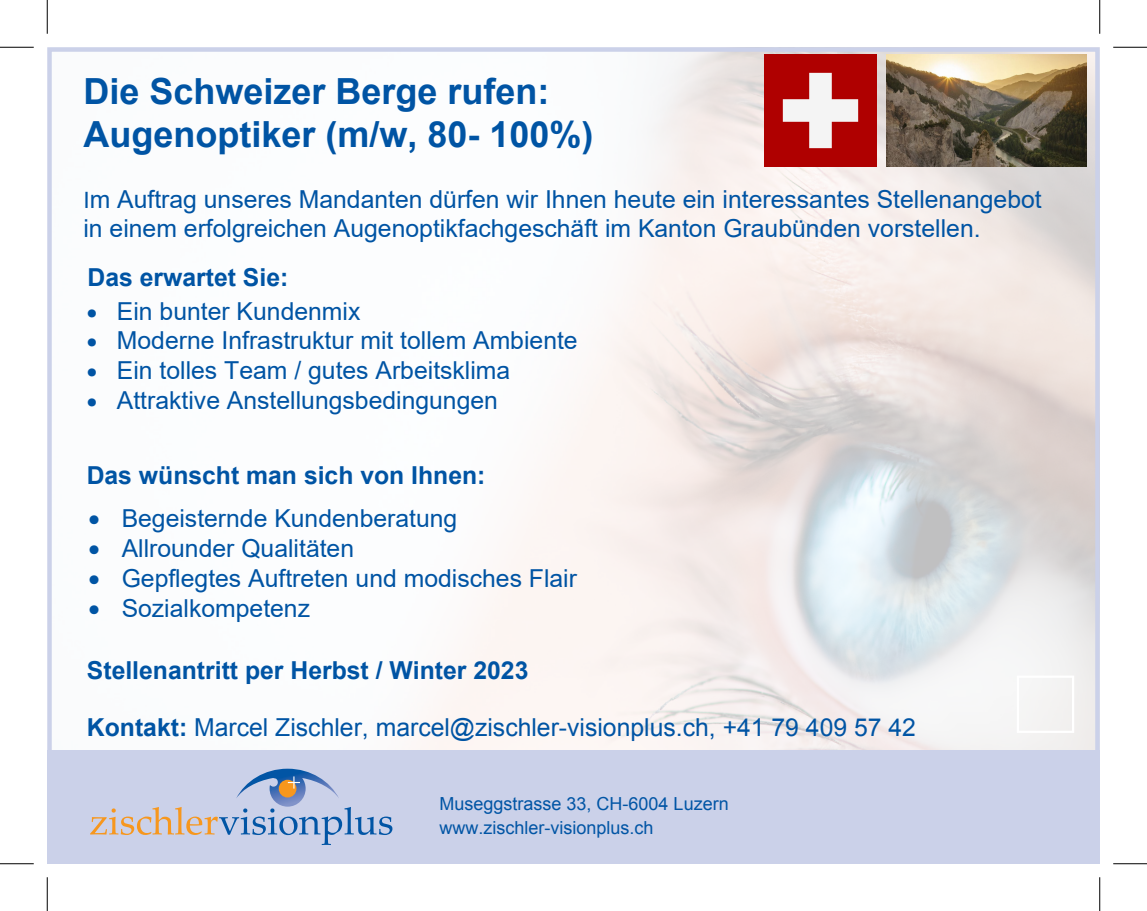
<style>
.page{position:relative;width:1147px;height:911px;background:#fff}
.page>*{position:absolute;margin:0;border:0;box-sizing:border-box;transform-origin:0 0}
.t1{font:700 36px/43.2px "Arial";color:#0054a4}
.t2{font:24.75px/29.7px "Arial";color:#0054a4}
.t3{font:24.75px "Arial";color:#0054a4}
.t4{font:700 24.75px "Arial";color:#0054a4}
.t5{font:700 24.75px "Arial";color:#0054a4}
.t6{font:18px/24.8px "Arial";color:#0155a5}
.s1{font-size:22.5px}
.s2{font-style:inherit}
.s3{font-weight:700}
</style>
<div class="page">
<img style="left:420px;top:52px;width:675px;height:698px">
<div style="left:1017px;top:675px;width:57px;height:58px;border:2px solid #fff"></div>
<div style="left:47px;top:750px;width:1053px;height:114px;background:#cbd1e9"></div>
<div style="left:47px;top:47px;width:1053px;height:817px;border:4px solid #cbd1e9"></div>
<svg style="left:90px;top:769px;width:302px;height:76px"></svg>
<hr style="left:0;top:47px;width:34px;height:1px;background:#000">
<hr style="left:1113px;top:47px;width:34px;height:1px;background:#000">
<hr style="left:0;top:863px;width:34px;height:1px;background:#000">
<hr style="left:1113px;top:863px;width:34px;height:1px;background:#000">
<hr style="left:47px;top:0;width:1px;height:34px;background:#000">
<hr style="left:47px;top:877px;width:1px;height:34px;background:#000">
<hr style="left:1099px;top:0;width:1px;height:34px;background:#000">
<hr style="left:1099px;top:877px;width:1px;height:34px;background:#000">
<img style="left:764px;top:54px;width:113px;height:113px">
<img style="left:887px;top:55px;width:200px;height:112px">
<h1 class="t1" style="left:83px;top:70px;width:512px">Die Schweizer Berge rufen:<br>Augenoptiker (m/w, 80- 100%)</h1>
<p class="t2" style="left:83px;top:184px;width:960px"><span class="s1">I</span>m Auftrag unseres Mandanten dürfen wir Ihnen heute ein interessantes Stellenangebot in einem erfolgreichen Augenoptikfachgeschäft im Kanton Graubünden vorstellen.</p>
<p class="t4" style="left:87px;top:263px;width:202px"><span class="s2">Das</span> erwartet Sie<span class="s2">:</span></p>
<p class="t2" style="left:87px;top:296px;width:275px">• Ein bunter Kundenmix</p>
<p class="t2" style="left:87px;top:326px;width:492px">• Moderne Infrastruktur mit tollem Ambiente</p>
<p class="t2" style="left:87px;top:355px;width:425px">• Ein tolles Team / gutes Arbeitsklima</p>
<p class="t2" style="left:87px;top:385px;width:413px">• Attraktive Anstellungsbedingungen</p>
<p class="t5" style="left:87px;top:458px;width:400px">Das wünscht man sich von Ihnen:</p>
<p class="t2" style="left:89px;top:504px;width:370px">• Begeisternde Kundenberatung</p>
<p class="t2" style="left:89px;top:533px;width:267px">• Allrounder Qualitäten</p>
<p class="t2" style="left:89px;top:563px;width:490px">• Gepflegtes Auftreten und modisches Flair</p>
<p class="t2" style="left:89px;top:593px;width:223px">• Sozialkompetenz</p>
<p class="t4" style="left:87px;top:657px;width:443px">Stellenantritt per <span class="s2">Herbst / Winter 2023</span></p>
<p class="t3" style="left:87px;top:711px;width:831px"><span class="s3">Kontakt:</span> Marcel Zischler, marcel@zischler-visionplus.ch, +41 79 409 57 42</p>
<p class="t6" style="left:439px;top:791px;width:291px">Museggstrasse 33, CH-6004 Luzern www.zischler-visionplus.ch</p>
</div>
